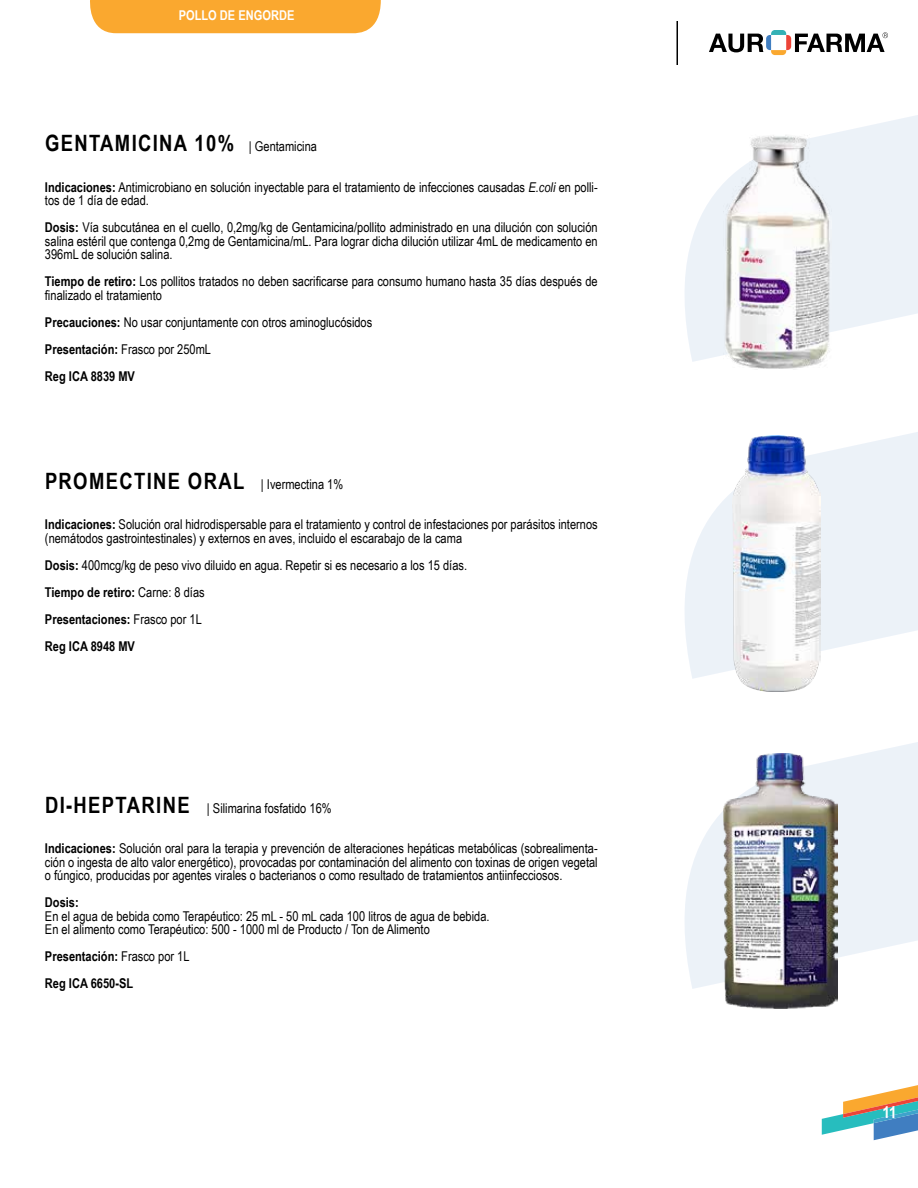
<style>
.page{position:relative;width:918px;height:1188px;background:#fff}
.page>*{position:absolute;margin:0;border:0;box-sizing:border-box;transform-origin:0 0}
.t1{font:700 22.5px "Arial Narrow";letter-spacing:.06em;color:#000}
.t2{font:700 16.5px "Arial Narrow";color:#fff}
.t3{font:13.5px/13.5px "Arial Narrow";color:#000}
.t4{font:700 13.5px/27px "Arial Narrow";color:#000}
.t5{font:700 13.5px "Arial Narrow";color:#fff}
.s1{font-weight:400;font-size:13.5px}
.s2{font-weight:700}
.s3{font-style:italic}
.s4{font-weight:700;font-size:22.5px}
.s5{font-weight:400}
</style>
<div class="page">
<svg style="left:822px;top:1085px;width:96px;height:55px"></svg>
<svg style="left:709px;top:30px;width:179px;height:25px"></svg>
<hr style="left:676px;top:21px;width:2px;height:44px;background:#000">
<div style="left:90px;top:0;width:291px;height:33px;background:#faa82f"></div>
<svg style="left:685px;top:115px;width:233px;height:247px;fill:#ecf2f8"></svg>
<svg style="left:685px;top:432px;width:233px;height:247px;fill:#ecf2f8"></svg>
<svg style="left:685px;top:742px;width:233px;height:247px;fill:#ecf2f8"></svg>
<img style="left:732px;top:436px;width:88px;height:255px">
<img style="left:723px;top:753px;width:114px;height:255px">
<img style="left:723px;top:134px;width:108px;height:235px">
<p class="t5" style="left:179px;top:5px;width:117px">POLLO DE ENGORDE</p>
<h1 class="t1" style="left:45px;top:126px;width:274px">GENTAMICINA 10% <span class="s1">| Gentamicina</span></h1>
<p class="t3" style="left:45px;top:180px;width:554px"><span class="s2">Indicaciones:</span> Antimicrobiano en solución inyectable para el tratamiento de infecciones causadas <span class="s3">E.coli</span> en polli&shy;tos de 1 día de edad.</p>
<p class="t3" style="left:45px;top:220px;width:554px;text-align:justify"><span class="s2">Dosis:</span> Vía subcutánea en el cuello, 0,2mg/kg de Gentamicina/pollito administrado en una dilución con solución salina estéril que contenga 0,2mg de Gentamicina/mL. Para lograr dicha dilución utilizar 4mL de medicamento en 396mL de solución salina.</p>
<p class="t3" style="left:45px;top:274px;width:554px"><span class="s2">Tiempo de retiro:</span> Los pollitos tratados no deben sacrificarse para consumo humano hasta 35 días después de finalizado el tratamiento</p>
<p class="t3" style="left:45px;top:308px;width:329px;line-height:27px"><span class="s2">Precauciones:</span> No usar conjuntamente con otros aminoglucósidos<br><span class="s2">Presentación:</span> Frasco por 250mL<br><span class="s2">Reg ICA 8839 MV</span></p>
<h1 class="t1" style="left:45px;top:464px;width:300px">PROMECTINE ORAL <span class="s1">| Ivermectina 1%</span></h1>
<p class="t3" style="left:45px;top:517px;width:554px"><span class="s2">Indicaciones:</span> Solución oral hidrodispersable para el tratamiento y control de infestaciones por parásitos internos (nemátodos gastrointestinales) y externos en aves, incluido el escarabajo de la cama</p>
<p class="t3" style="left:45px;top:551px;width:424px;line-height:27px"><span class="s2">Dosis:</span> 400mcg/kg de peso vivo diluido en agua. Repetir si es necesario a los 15 días.<br><span class="s2">Tiempo de retiro:</span> Carne: 8 días<br><span class="s2">Presentaciones:</span> Frasco por 1L<br><span class="s2">Reg ICA 8948 MV</span></p>
<p class="t3" style="left:45px;top:801px;width:288px"><span class="s4">DI-HEPTARINE</span> | Silimarina fosfatido 16%</p>
<p class="t3" style="left:45px;top:841px;width:554px;text-align:justify"><span class="s2">Indicaciones:</span> Solución oral para la terapia y prevención de alteraciones hepáticas metabólicas (sobrealimenta&shy;ción o ingesta de alto valor energético), provocadas por contaminación del alimento con toxinas de origen vegetal o fúngico, producidas por agentes virales o bacterianos o como resultado de tratamientos antiinfecciosos.</p>
<p class="t4" style="left:45px;top:888px;width:35px">Dosis:</p>
<p class="t3" style="left:45px;top:909px;width:446px">En el agua de bebida como Terapéutico: 25 mL - 50 mL cada 100 litros de agua de bebida.<br>En el alimento como Terapéutico: 500 - 1000 ml de Producto / Ton de Alimento</p>
<p class="t4" style="left:45px;top:942px;width:146px">Presentación: <span class="s5">Frasco por 1L<br></span>Reg ICA 6650-SL</p>
<p class="t2" style="left:882px;top:1100px;width:16px">11</p>
</div>
